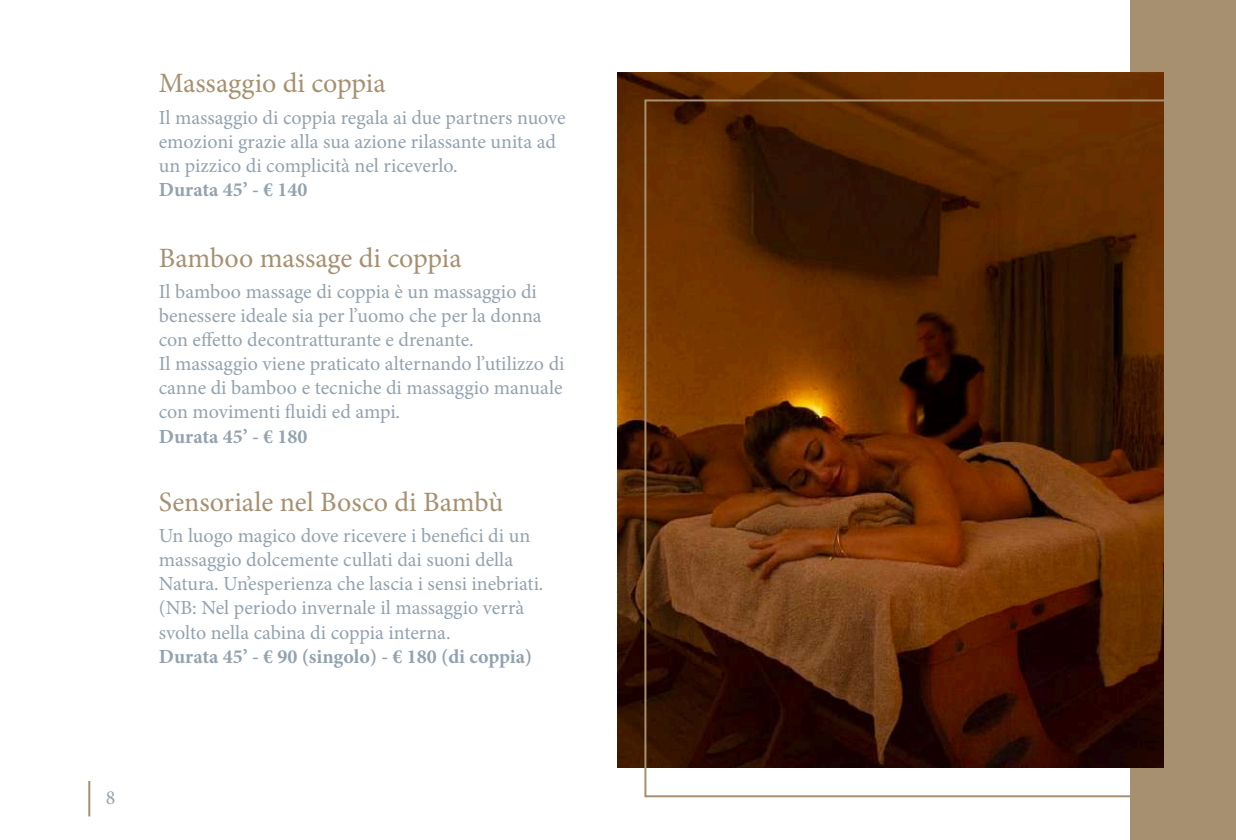
<style>
.page{position:relative;width:1236px;height:840px;background:#fff}
.page>*{position:absolute;margin:0;border:0;box-sizing:border-box;transform-origin:0 0}
.t1{font:28px "Minion Pro";color:#a69070}
.t2{font:20px/24px "Minion Pro";color:#93a2af}
.t3{font:700 20px "Minion Pro";color:#93a2af}
</style>
<div class="page">
<div style="left:1130px;top:0;width:106px;height:839px;background:#a69070"></div>
<hr style="left:88px;top:780px;width:2px;height:36px;background:#a69070">
<img style="left:618px;top:72px;width:546px;height:695px">
<h1 class="t1" style="left:159px;top:65px;width:229px">Massaggio di coppia</h1>
<p class="t2" style="left:159px;top:105px;width:409px">Il massaggio di coppia regala ai due partners nuove emozioni grazie alla sua azione rilassante unita ad un pizzico di complicità nel riceverlo.</p>
<p class="t3" style="left:159px;top:175px;width:150px">Durata 45’ - € 140</p>
<h1 class="t1" style="left:159px;top:239px;width:305px">Bamboo massage di coppia</h1>
<p class="t2" style="left:159px;top:280px;width:407px">Il bamboo massage di coppia è un massaggio di benessere ideale sia per l’uomo che per la donna con effetto decontratturante e drenante.<br>Il massaggio viene praticato alternando l’utilizzo di canne di bamboo e tecniche di massaggio manuale con movimenti fluidi ed ampi.</p>
<p class="t3" style="left:159px;top:422px;width:150px">Durata 45’ - € 180</p>
<h1 class="t1" style="left:159px;top:483px;width:346px">Sensoriale nel Bosco di Bambù</h1>
<p class="t2" style="left:159px;top:523px;width:386px">Un luogo magico dove ricevere i benefici di un massaggio dolcemente cullati dai suoni della Natura. Un’esperienza che lascia i sensi inebriati. (NB: Nel periodo invernale il massaggio verrà svolto nella cabina di coppia interna.</p>
<p class="t3" style="left:159px;top:641px;width:375px">Durata 45’ - € 90 (singolo) - € 180 (di coppia)</p>
<p class="t2" style="left:106px;top:785px;width:11px">8</p>
</div>
